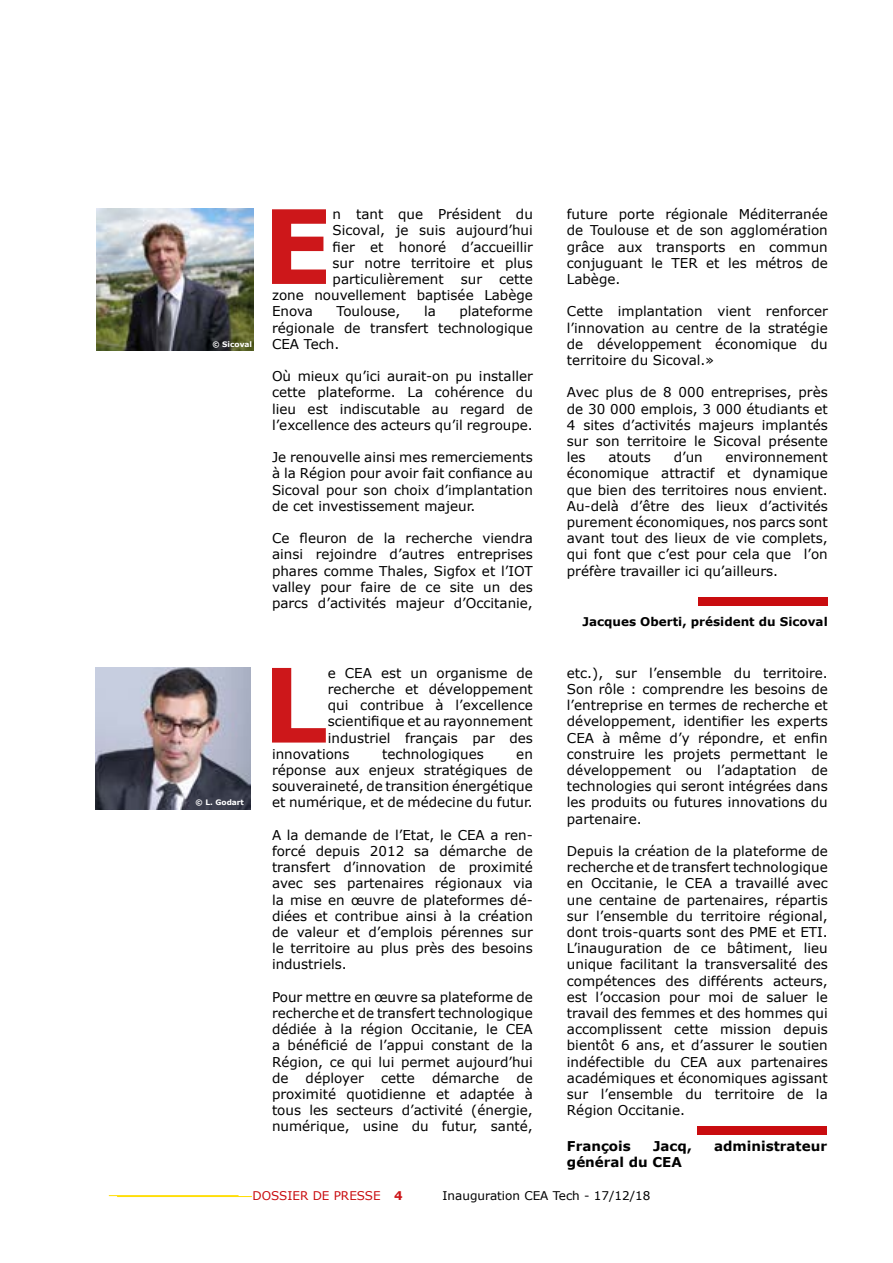
<style>
.page{position:relative;width:893px;height:1263px;background:#fff}
.page>*{position:absolute;margin:0;border:0;box-sizing:border-box;transform-origin:0 0}
.t1{font:700 102.6px "Verdana";color:#cd171a}
.t2{font:13.5px/16.2px "Verdana";color:#000;text-align:justify}
.t3{font:700 13.5px "Verdana";color:#000}
.t4{font:700 12px "Verdana";color:#000}
.t5{font:12px "Verdana";color:#000}
.t6{font:12px "Verdana";color:#c90c0f}
.t7{font:700 7.5px "Verdana";color:#fff}
.s1{font-weight:700;color:#cd171a}
</style>
<div class="page">
<hr style="left:109px;top:1195px;width:129px;height:1px;background:#fd0">
<hr style="left:117px;top:1196px;width:135px;height:1px;background:#fd0">
<div style="left:698px;top:597px;width:130px;height:9px;background:#c90c0f"></div>
<img style="left:97px;top:209px;width:156px;height:142px">
<img style="left:95px;top:667px;width:156px;height:142px">
<div style="left:697px;top:1126px;width:130px;height:9px;background:#c90c0f"></div>
<p class="t7" style="left:212px;top:338px;width:41px">© Sicoval</p>
<h1 class="t1" style="left:262px;top:174px;width:72px">E</h1>
<p class="t2" style="left:333px;top:206px;width:202px">n tant que Président du Sicoval, je suis aujourd’hui fier et honoré d’accueillir sur notre territoire et plus particulièrement</p>
<p class="t2" style="left:272px;top:271px;width:262px;text-indent:227px">cette zone nouvellement baptisée Labège Enova</p>
<p class="t2" style="left:461px;top:271px;width:23px">sur</p>
<p class="t2" style="left:272px;top:303px;width:262px;text-indent:187px">plateforme régionale de transfert technologique CEA Tech.</p>
<p class="t2" style="left:272px;top:368px;width:262px">Où mieux qu’ici aurait-on pu installer cette plateforme. La cohérence du lieu est indiscutable au regard de l’excellence des acteurs qu’il regroupe.</p>
<p class="t2" style="left:272px;top:449px;width:262px">Je renouvelle ainsi mes remerciements à la Région pour avoir fait confiance au Sicoval pour son choix d’implantation de cet investissement majeur.</p>
<p class="t2" style="left:272px;top:530px;width:262px">Ce fleuron de la recherche viendra ainsi rejoindre d’autres entreprises phares comme Thales, Sigfox et l’IOT valley pour faire de ce site un des parcs d’activités majeur d’Occitanie,</p>
<p class="t2" style="left:336px;top:303px;width:66px">Toulouse,</p>
<p class="t2" style="left:424px;top:303px;width:13px">la</p>
<p class="t7" style="left:196px;top:797px;width:50px">© L. Godart</p>
<h1 class="t1" style="left:262px;top:632px;width:67px">L</h1>
<p class="t2" style="left:328px;top:665px;width:206px">e CEA est un organisme de</p>
<p class="t2" style="left:328px;top:681px;width:206px">recherche et développement</p>
<p class="t2" style="left:328px;top:697px;width:206px">qui contribue à l’excellence</p>
<p class="t2" style="left:328px;top:713px;width:206px">scientifique et au rayonnement</p>
<p class="t2" style="left:328px;top:729px;width:206px">industriel français par des</p>
<p class="t2" style="left:272px;top:746px;width:79px">innovations</p>
<p class="t2" style="left:382px;top:746px;width:103px">technologiques</p>
<p class="t2" style="left:272px;top:746px;width:262px;text-indent:244px">en réponse aux enjeux stratégiques de souveraineté, de transition énergétique et numérique, et de médecine du futur.</p>
<p class="t2" style="left:272px;top:827px;width:262px">A la demande de l’Etat, le CEA a ren&shy;forcé depuis 2012 sa démarche de transfert d’innovation de proximité avec ses partenaires régionaux via la mise en œuvre de plateformes dé&shy;diées et contribue ainsi à la création de valeur et d’emplois pérennes sur le territoire au plus près des besoins industriels.</p>
<p class="t2" style="left:272px;top:989px;width:262px">Pour mettre en œuvre sa plateforme de recherche et de transfert technologique dédiée à la région Occitanie, le CEA a bénéficié de l’appui constant de la Région, ce qui lui permet aujourd’hui de</p>
<p class="t2" style="left:306px;top:1070px;width:60px">déployer</p>
<p class="t2" style="left:381px;top:1070px;width:35px">cette</p>
<p class="t2" style="left:432px;top:1070px;width:69px">démarche</p>
<p class="t2" style="left:272px;top:1070px;width:262px;text-indent:244px">de proximité quotidienne et adaptée à tous les secteurs d’activité (énergie, numérique, usine du futur, santé,</p>
<p class="t2" style="left:567px;top:206px;width:262px">future porte régionale Méditerranée de Toulouse et de son agglomération grâce aux transports en commun conjuguant le TER et les métros de Labège.</p>
<p class="t2" style="left:567px;top:303px;width:262px">Cette implantation vient renforcer l’innovation au centre de la stratégie de développement économique du territoire du Sicoval.»</p>
<p class="t2" style="left:567px;top:384px;width:262px">Avec plus de 8 000 entreprises, près de 30 000 emplois, 3 000 étudiants et 4 sites d’activités majeurs implantés sur son territoire le Sicoval présente les</p>
<p class="t2" style="left:608px;top:449px;width:44px">atouts</p>
<p class="t2" style="left:674px;top:449px;width:31px">d’un</p>
<p class="t2" style="left:567px;top:449px;width:262px;text-indent:159px">environnement économique attractif et dynamique que bien des territoires nous envient.<br>Au-delà d’être des lieux d’activités purement économiques, nos parcs sont avant tout des lieux de vie complets, qui font que c’est pour cela que l’on préfère travailler ici qu’ailleurs.</p>
<p class="t4" style="left:582px;top:613px;width:247px">Jacques Oberti, président du Sicoval</p>
<p class="t2" style="left:567px;top:665px;width:262px">etc.), sur l’ensemble du territoire.<br>Son rôle : comprendre les besoins de l’entreprise en termes de recherche et développement, identifier les experts CEA à même d’y répondre, et enfin construire les projets permettant le développement ou l’adaptation de technologies qui seront intégrées dans les produits ou futures innovations du partenaire.</p>
<p class="t2" style="left:567px;top:843px;width:262px">Depuis la création de la plateforme de recherche et de transfert technologique en Occitanie, le CEA a travaillé avec une centaine de partenaires, répartis sur l’ensemble du territoire régional, dont trois-quarts sont des PME et ETI.<br>L’inauguration de ce bâtiment, lieu unique facilitant la transversalité des compétences des différents acteurs, est l’occasion pour moi de saluer le travail des femmes et des hommes qui accomplissent cette mission depuis bientôt 6 ans, et d’assurer le soutien indéfectible du CEA aux partenaires académiques et économiques agissant sur l’ensemble du territoire de la Région Occitanie.</p>
<p class="t3" style="left:567px;top:1136px;width:65px">François</p>
<p class="t3" style="left:653px;top:1136px;width:40px">Jacq,</p>
<p class="t3" style="left:714px;top:1136px;width:114px">administrateur</p>
<p class="t3" style="left:567px;top:1153px;width:117px">général du CEA</p>
<p class="t6" style="left:253px;top:1187px;width:152px">DOSSIER DE PRESSE <span class="s1">4</span></p>
<p class="t5" style="left:443px;top:1187px;width:209px">Inauguration CEA Tech - 17/12/18</p>
</div>
